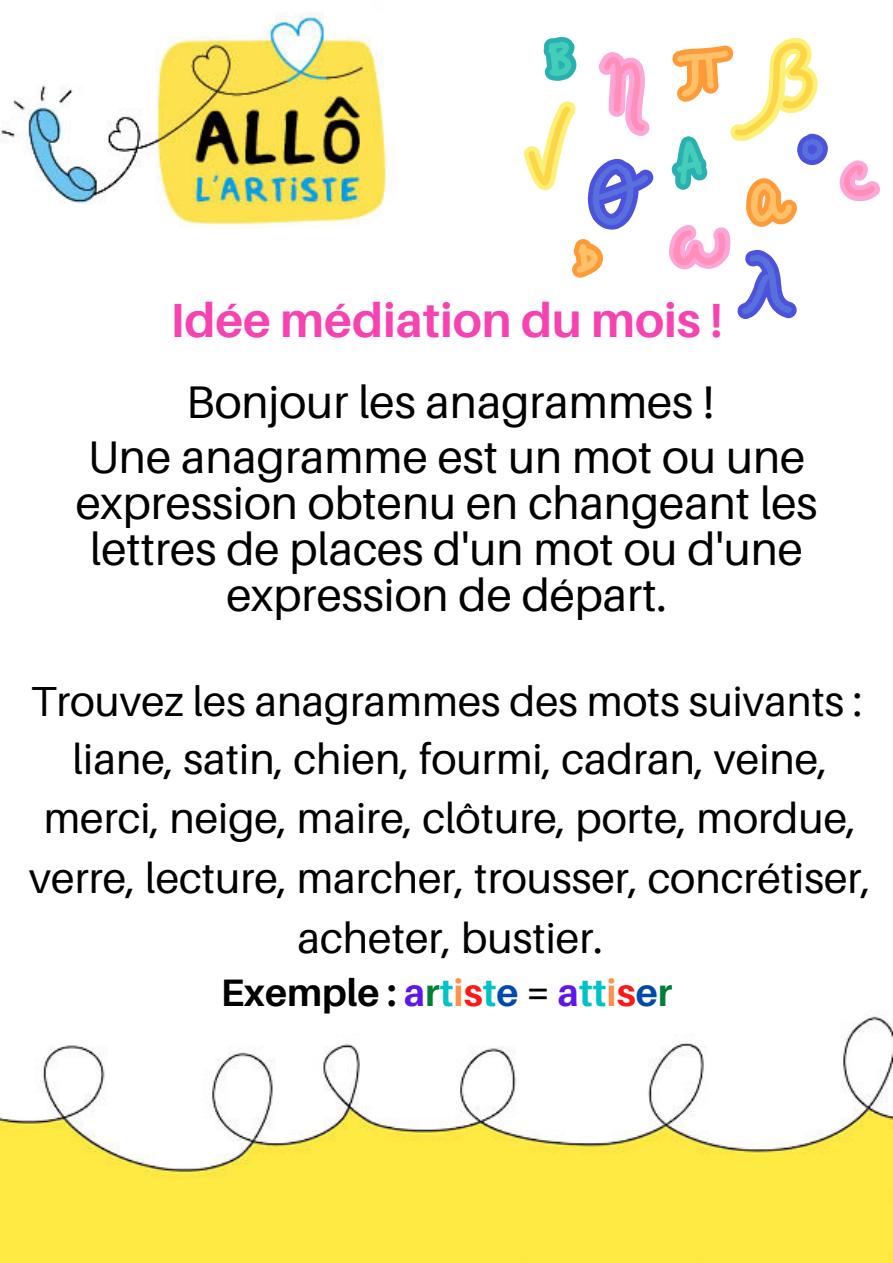
<style>
.page{position:relative;width:893px;height:1263px;background:#fff}
.page>*{position:absolute;margin:0;border:0;box-sizing:border-box;transform-origin:0 0}
.t1{font:700 48px "Aileron";color:#f643b1}
.t2{font:45.75px/46.1px "Aileron";color:#000;text-align:center}
.t3{font:42.75px/59.6px "Aileron";color:#000;text-align:center}
.t4{font:42px "Aileron";color:#000}
.t5{font:700 38.25px "Aileron";color:#000}
.s1{color:#5e17eb}
.s2{color:#008037}
.s3{color:#00c2cb}
.s4{color:#ff914d}
.s5{color:#ff1616}
.s6{color:#004aad}
</style>
<div class="page">
<img style="left:0;top:12px;width:893px;height:1251px">
<svg style="left:598px;top:52px;width:51px;height:84px"></svg>
<svg style="left:587px;top:159px;width:66px;height:71px"></svg>
<svg style="left:524px;top:102px;width:52px;height:88px"></svg>
<svg style="left:669px;top:38px;width:159px;height:281px"></svg>
<svg style="left:543px;top:37px;width:33px;height:44px"></svg>
<svg style="left:839px;top:160px;width:41px;height:41px"></svg>
<svg style="left:571px;top:239px;width:32px;height:39px"></svg>
<p class="t1" style="left:170px;top:290px;width:554px">Idée médiation du mois !</p>
<p class="t2" style="left:88px;top:373px;width:719px;line-height:54.8px">Bonjour les anagrammes !<br>Une anagramme est un mot ou une</p>
<p class="t2" style="left:76px;top:479px;width:743px">expression obtenu en changeant les lettres de places d'un mot ou d'une expression de départ.</p>
<p class="t4" style="left:31px;top:675px;width:833px">Trouvez les anagrammes des mots suivants :</p>
<p class="t3" style="left:29px;top:728px;width:843px">liane, satin, chien, fourmi, cadran, veine, merci, neige, maire, clôture, porte, mordue, verre, lecture, marcher, trousser, concrétiser, acheter, bustier.</p>
<p class="t5" style="left:221px;top:969px;width:453px">Exemple : <span class="s1">a</span><span class="s2">r</span><span class="s3">t</span><span class="s4">i</span><span class="s5">s</span><span class="s3">t</span><span class="s6">e</span> = <span class="s1">a</span><span class="s3">tt</span><span class="s4">i</span><span class="s5">s</span><span class="s6">e</span><span class="s2">r</span></p>
</div>
